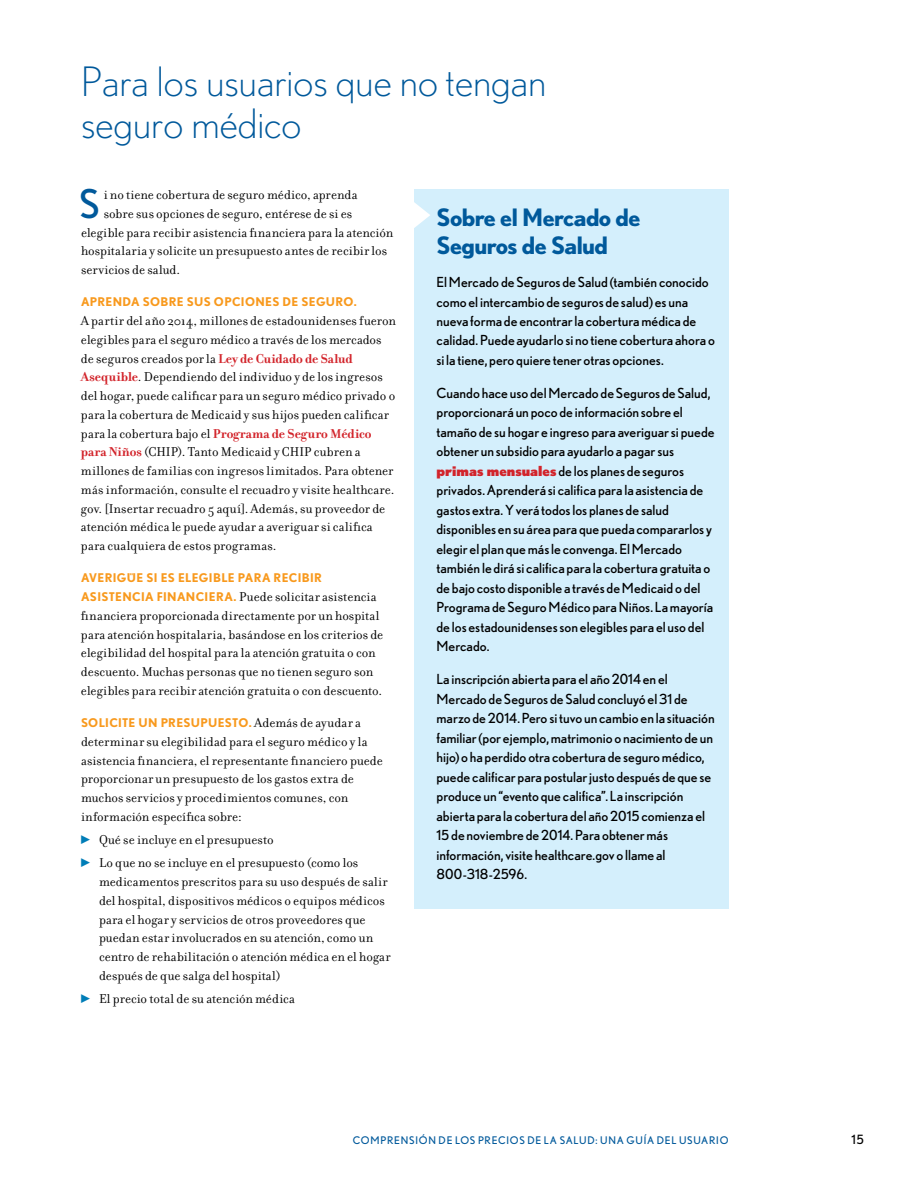
<style>
.page{position:relative;width:918px;height:1188px;background:#fff}
.page>*{position:absolute;margin:0;border:0;box-sizing:border-box;transform-origin:0 0}
.t1{font:300 40.5px/42px "Nobel";color:#00599b}
.t2{font:39.6px "Nobel";color:#00599b}
.t3{font:700 24px/27.6px "Nobel";letter-spacing:-.025em;color:#00599b}
.t4{font:13.8px/18.8px "Filosofia";letter-spacing:.005em;color:#000}
.t5{font:13.8px/19.5px "Nobel";color:#000}
.t6{font:12.75px "Nobel";color:#000}
.t7{font:700 12px "Nobel";letter-spacing:.035em;color:#f8991d}
.t8{font:10.5px "Nobel";letter-spacing:.28em;color:#00599b}
.s1{font-weight:700;color:#d2232a}
.s2{font-family:"Nobel";font-weight:700;font-size:12px;color:#f8991d}
.s3{font-family:"Filosofia";font-weight:400;font-size:13.8px;color:#000}
.s4{font-weight:900;color:#d2232a}
</style>
<div class="page">
<div style="left:414px;top:189px;width:315px;height:720px;background:#d4effc"></div>
<h1 class="t1" style="left:81px;top:60px;width:467px">Para los usuarios que no tengan seguro médico</h1>
<h2 class="t2" style="left:79px;top:181px;width:19px">S</h2>
<p class="t4" style="left:104px;top:186px;width:255px">i no tiene cobertura de seguro médico, aprenda</p>
<p class="t4" style="left:104px;top:204px;width:250px">sobre sus opciones de seguro, entérese de si es</p>
<p class="t4" style="left:81px;top:223px;width:314px">elegible para recibir asistencia financiera para la atención</p>
<p class="t4" style="left:81px;top:242px;width:308px">hospitalaria y solicite un presupuesto antes de recibir los</p>
<p class="t4" style="left:81px;top:261px;width:99px">servicios de salud.</p>
<p class="t7" style="left:81px;top:295px;width:277px">APRENDA SOBRE SUS OPCIONES DE SEGURO.</p>
<p class="t4" style="left:81px;top:312px;width:317px">A partir del año 2014, millones de estadounidenses fueron elegibles para el seguro médico a través de los mercados de seguros creados por la <span class="s1">Ley de Cuidado de Salud Asequible</span>. Dependiendo del individuo y de los ingresos del hogar, puede calificar para un seguro médico privado o para la cobertura de Medicaid y sus hijos pueden calificar para la cobertura bajo el <span class="s1">Programa de Seguro Médico para Niños</span> (CHIP). Tanto Medicaid y CHIP cubren a millones de familias con ingresos limitados. Para obtener más información, consulte el recuadro y visite healthcare. gov. [Insertar recuadro 5 aquí]. Además, su proveedor de atención médica le puede ayudar a averiguar si califica para cualquiera de estos programas.</p>
<p class="t7" style="left:81px;top:571px;width:243px">AVERIGÜE SI ES ELEGIBLE PARA RECIBIR</p>
<p class="t4" style="left:81px;top:588px;width:304px"><span class="s2">ASISTENCIA FINANCIERA.</span> Puede solicitar asistencia financiera proporcionada directamente por un hospital para atención hospitalaria, basándose en los criterios de elegibilidad del hospital para la atención gratuita o con descuento. Muchas personas que no tienen seguro son elegibles para recibir atención gratuita o con descuento.</p>
<p class="t7" style="left:81px;top:716px;width:282px">SOLICITE UN PRESUPUESTO. <span class="s3">Además de ayudar a</span></p>
<p class="t4" style="left:81px;top:732px;width:303px">determinar su elegibilidad para el seguro médico y la asistencia financiera, el representante financiero puede proporcionar un presupuesto de los gastos extra de muchos servicios y procedimientos comunes, con información específica sobre:</p>
<p class="t4" style="left:81px;top:828px;width:279px;line-height:23.2px"><sup>▶</sup> Qué se incluye en el presupuesto<br><sup>▶</sup> Lo que no se incluye en el presupuesto (como los</p>
<p class="t4" style="left:99px;top:873px;width:293px">medicamentos prescritos para su uso después de salir del hospital, dispositivos médicos o equipos médicos para el hogar y servicios de otros proveedores que puedan estar involucrados en su atención, como un centro de rehabilitación o atención médica en el hogar después de que salga del hospital)</p>
<p class="t4" style="left:81px;top:990px;width:215px"><sup>▶</sup> El precio total de su atención médica</p>
<h3 class="t3" style="left:436px;top:203px;width:206px">SOBRE EL M ERCADO DE<br>SEGUROS DE SALUD</h3>
<p class="t5" style="left:436px;top:272px;width:280px">El Mercado de Seguros de Salud (también conocido como el intercambio de seguros de salud) es una nueva forma de encontrar la cobertura médica de calidad. Puede ayudarlo si no tiene cobertura ahora o si la tiene, pero quiere tener otras opciones.</p>
<p class="t5" style="left:436px;top:383px;width:280px">Cuando hace uso del Mercado de Seguros de Salud, proporcionará un poco de información sobre el tamaño de su hogar e ingreso para averiguar si puede obtener un subsidio para ayudarlo a pagar sus <span class="s4">primas mensuales</span> de los planes de seguros privados. Aprenderá si califica para la asistencia de gastos extra. Y verá todos los planes de salud disponibles en su área para que pueda compararlos y elegir el plan que más le convenga. El Mercado también le dirá si califica para la cobertura gratuita o de bajo costo disponible a través de Medicaid o del Programa de Seguro Médico para Niños. La mayoría de los estadounidenses son elegibles para el uso del Mercado.</p>
<p class="t5" style="left:436px;top:670px;width:280px">La inscripción abierta para el año 2014 en el Mercado de Seguros de Salud concluyó el 31 de marzo de 2014. Pero si tuvo un cambio en la situación familiar (por ejemplo, matrimonio o nacimiento de un hijo) o ha perdido otra cobertura de seguro médico, puede calificar para postular justo después de que se produce un “evento que califica”. La inscripción abierta para la cobertura del año 2015 comienza el 15 de noviembre de 2014. Para obtener más información, visite healthcare.gov o llame al 800-318-2596.</p>
<p class="t8" style="left:353px;top:1135px;width:377px">Com prensión de los precios de la salud: una guía del usuario</p>
<p class="t6" style="left:851px;top:1132px;width:14px">15</p>
</div>
